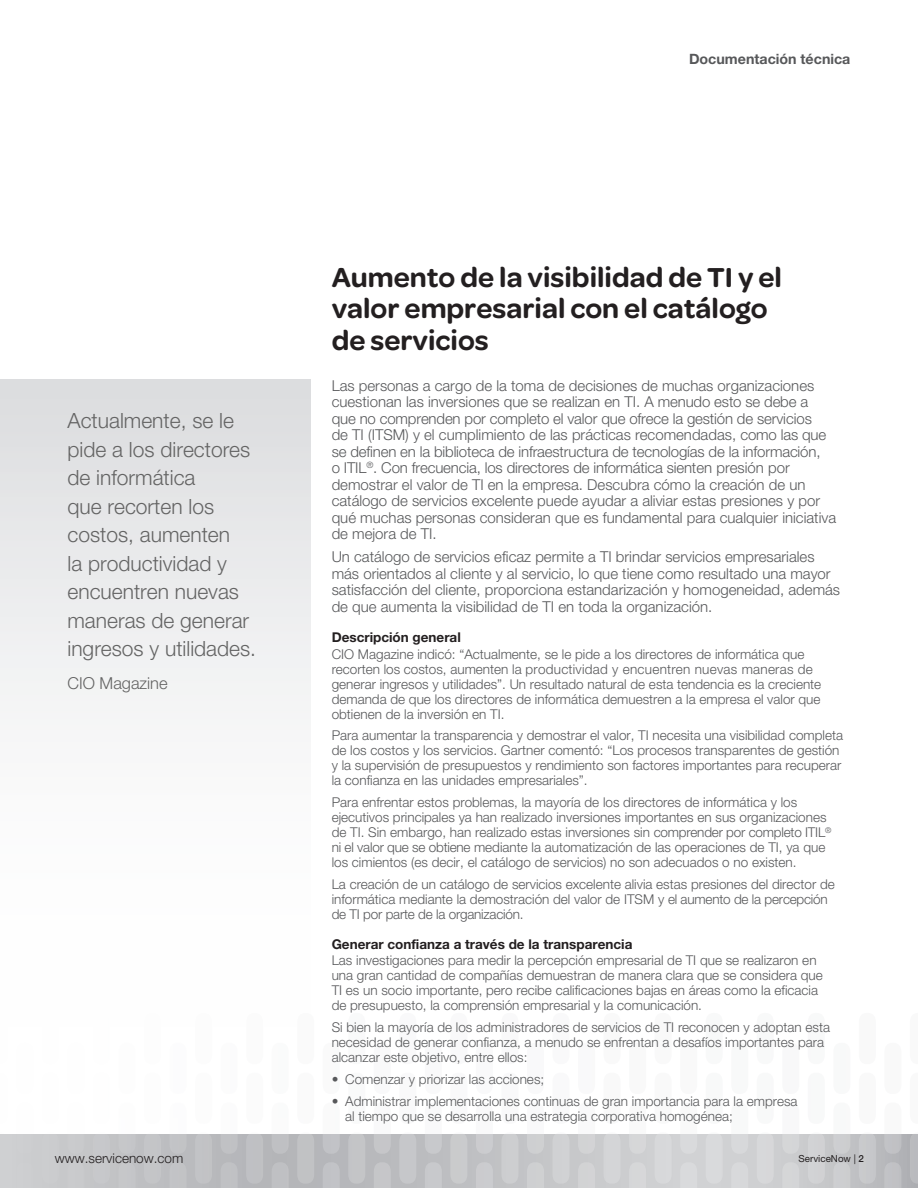
<style>
.page{position:relative;width:918px;height:1188px;background:#fff}
.page>*{position:absolute;margin:0;border:0;box-sizing:border-box;transform-origin:0 0}
.t1{font:600 29.25px/31.5px "Omnes";color:#231f20}
.t2{font:300 21px/28.5px "Helvetica Neue LT Std";color:#646464}
.t3{font:300 16.5px "Helvetica Neue LT Std";color:#646464}
.t4{font:300 15px/16.5px "Helvetica Neue LT Std";color:#57585a}
.t5{font:700 14.25px "Helvetica Neue LT Std";color:#57585a}
.t6{font:300 13.5px/15px "Helvetica Neue LT Std";color:#57585a}
.t7{font:700 13.5px "Helvetica Neue LT Std";color:#231f20}
.t8{font:300 13.5px "Helvetica Neue LT Std";color:#231f20}
.t9{font:9.75px "Helvetica Neue LT Std";color:#231f20}
.s1{font-weight:500}
</style>
<div class="page">
<svg style="left:0;top:1134px;width:918px;height:54px;background:#c1c2c5"></svg>
<svg style="left:0;top:1134px;width:8px;height:50px"></svg>
<svg style="left:42px;top:1134px;width:17px;height:50px"></svg>
<svg style="left:93px;top:1134px;width:17px;height:50px"></svg>
<svg style="left:144px;top:1134px;width:17px;height:50px"></svg>
<svg style="left:195px;top:1134px;width:17px;height:50px"></svg>
<svg style="left:246px;top:1134px;width:17px;height:50px"></svg>
<svg style="left:297px;top:1134px;width:17px;height:50px"></svg>
<svg style="left:348px;top:1134px;width:17px;height:50px"></svg>
<svg style="left:399px;top:1134px;width:17px;height:50px"></svg>
<svg style="left:450px;top:1134px;width:17px;height:50px"></svg>
<svg style="left:501px;top:1134px;width:17px;height:50px"></svg>
<svg style="left:553px;top:1134px;width:17px;height:50px"></svg>
<svg style="left:604px;top:1134px;width:17px;height:50px"></svg>
<svg style="left:655px;top:1134px;width:17px;height:50px"></svg>
<svg style="left:706px;top:1134px;width:17px;height:50px"></svg>
<svg style="left:757px;top:1134px;width:17px;height:50px"></svg>
<svg style="left:808px;top:1134px;width:17px;height:50px"></svg>
<svg style="left:859px;top:1134px;width:17px;height:50px"></svg>
<svg style="left:910px;top:1134px;width:8px;height:50px"></svg>
<svg style="left:16px;top:1134px;width:17px;height:20px"></svg>
<svg style="left:67px;top:1134px;width:17px;height:20px"></svg>
<svg style="left:118px;top:1134px;width:18px;height:20px"></svg>
<svg style="left:170px;top:1134px;width:17px;height:20px"></svg>
<svg style="left:221px;top:1134px;width:17px;height:20px"></svg>
<svg style="left:272px;top:1134px;width:17px;height:20px"></svg>
<svg style="left:323px;top:1134px;width:17px;height:20px"></svg>
<svg style="left:374px;top:1134px;width:17px;height:20px"></svg>
<svg style="left:425px;top:1134px;width:17px;height:20px"></svg>
<svg style="left:476px;top:1134px;width:17px;height:20px"></svg>
<svg style="left:527px;top:1134px;width:17px;height:20px"></svg>
<svg style="left:578px;top:1134px;width:17px;height:20px"></svg>
<svg style="left:629px;top:1134px;width:17px;height:20px"></svg>
<svg style="left:680px;top:1134px;width:17px;height:20px"></svg>
<svg style="left:731px;top:1134px;width:17px;height:20px"></svg>
<svg style="left:782px;top:1134px;width:17px;height:20px"></svg>
<svg style="left:833px;top:1134px;width:17px;height:20px"></svg>
<svg style="left:884px;top:1134px;width:17px;height:20px"></svg>
<svg style="left:16px;top:1162px;width:17px;height:26px"></svg>
<svg style="left:67px;top:1162px;width:17px;height:26px"></svg>
<svg style="left:118px;top:1162px;width:18px;height:26px"></svg>
<svg style="left:170px;top:1162px;width:17px;height:26px"></svg>
<svg style="left:221px;top:1162px;width:17px;height:26px"></svg>
<svg style="left:272px;top:1162px;width:17px;height:26px"></svg>
<svg style="left:323px;top:1162px;width:17px;height:26px"></svg>
<svg style="left:374px;top:1162px;width:17px;height:26px"></svg>
<svg style="left:425px;top:1162px;width:17px;height:26px"></svg>
<svg style="left:476px;top:1162px;width:17px;height:26px"></svg>
<svg style="left:527px;top:1162px;width:17px;height:26px"></svg>
<svg style="left:578px;top:1162px;width:17px;height:26px"></svg>
<svg style="left:629px;top:1162px;width:17px;height:26px"></svg>
<svg style="left:680px;top:1162px;width:17px;height:26px"></svg>
<svg style="left:731px;top:1162px;width:17px;height:26px"></svg>
<svg style="left:782px;top:1162px;width:17px;height:26px"></svg>
<svg style="left:833px;top:1162px;width:17px;height:26px"></svg>
<svg style="left:884px;top:1162px;width:17px;height:26px"></svg>
<div style="left:0;top:380px;width:310px;height:738px;background:linear-gradient(to bottom,#e0e1e3,#fff)"></div>
<p class="t5" style="left:689px;top:50px;width:163px">Documentación técnica</p>
<h2 class="t2" style="left:68px;top:406px;width:190px">Actualmente, se le pide a los directores de informática<br>que recorten los costos, aumenten<br>la productividad y encuentren nuevas maneras de generar ingresos y utilidades.</h2>
<p class="t3" style="left:68px;top:673px;width:102px">CIO Magazine</p>
<h1 class="t1" style="left:332px;top:261px;width:452px">Aumento de la visibilidad de TI y el valor empresarial con el catálogo de servicios</h1>
<p class="t4" style="left:332px;top:377px;width:506px">Las personas a cargo de la toma de decisiones de muchas organizaciones cuestionan las inversiones que se realizan en TI. A menudo esto se debe a<br>que no comprenden por completo el valor que ofrece la gestión de servicios<br>de TI (ITSM) y el cumplimiento de las prácticas recomendadas, como las que se definen en la biblioteca de infraestructura de tecnologías de la información,<br>o ITIL<sup>®</sup>. Con frecuencia, los directores de informática sienten presión por demostrar el valor de TI en la empresa. Descubra cómo la creación de un catálogo de servicios excelente puede ayudar a aliviar estas presiones y por qué muchas personas consideran que es fundamental para cualquier iniciativa de mejora de TI.</p>
<p class="t4" style="left:332px;top:549px;width:510px">Un catálogo de servicios eficaz permite a TI brindar servicios empresariales más orientados al cliente y al servicio, lo que tiene como resultado una mayor satisfacción del cliente, proporciona estandarización y homogeneidad, además de que aumenta la visibilidad de TI en toda la organización.</p>
<p class="t7" style="left:332px;top:629px;width:131px">Descripción general</p>
<p class="t6" style="left:332px;top:646px;width:491px">CIO Magazine indicó: “Actualmente, se le pide a los directores de informática que recorten los costos, aumenten la productividad y encuentren nuevas maneras de generar ingresos y utilidades”. Un resultado natural de esta tendencia es la creciente demanda de que los directores de informática demuestren a la empresa el valor que obtienen de la inversión en TI.</p>
<p class="t6" style="left:332px;top:728px;width:513px">Para aumentar la transparencia y demostrar el valor, TI necesita una visibilidad completa de los costos y los servicios. Gartner comentó: “Los procesos transparentes de gestión y la supervisión de presupuestos y rendimiento son factores importantes para recuperar la confianza en las unidades empresariales”.</p>
<p class="t6" style="left:332px;top:794px;width:501px">Para enfrentar estos problemas, la mayoría de los directores de informática y los ejecutivos principales ya han realizado inversiones importantes en sus organizaciones de TI. Sin embargo, han realizado estas inversiones sin comprender por completo ITIL<sup>® </sup>ni el valor que se obtiene mediante la automatización de las operaciones de TI, ya que los cimientos (es decir, el catálogo de servicios) no son adecuados o no existen.</p>
<p class="t6" style="left:332px;top:876px;width:505px">La creación de un catálogo de servicios excelente alivia estas presiones del director de informática mediante la demostración del valor de ITSM y el aumento de la percepción de TI por parte de la organización.</p>
<p class="t7" style="left:332px;top:936px;width:302px">Generar confianza a través de la transparencia</p>
<p class="t6" style="left:332px;top:953px;width:493px">Las investigaciones para medir la percepción empresarial de TI que se realizaron en una gran cantidad de compañías demuestran de manera clara que se considera que TI es un socio importante, pero recibe calificaciones bajas en áreas como la eficacia de presupuesto, la comprensión empresarial y la comunicación.</p>
<p class="t6" style="left:332px;top:1020px;width:500px">Si bien la mayoría de los administradores de servicios de TI reconocen y adoptan esta necesidad de generar confianza, a menudo se enfrentan a desafíos importantes para alcanzar este objetivo, entre ellos:</p>
<p class="t6" style="left:332px;top:1071px;width:214px">• Comenzar y priorizar las acciones;</p>
<p class="t6" style="left:345px;top:1093px;width:454px;text-indent:-14px">• Administrar implementaciones continuas de gran importancia para la empresa al tiempo que se desarrolla una estrategia corporativa homogénea;</p>
<p class="t8" style="left:55px;top:1150px;width:130px">www.servicenow.com</p>
<p class="t9" style="left:799px;top:1153px;width:67px">ServiceNow | <span class="s1">2</span></p>
</div>
